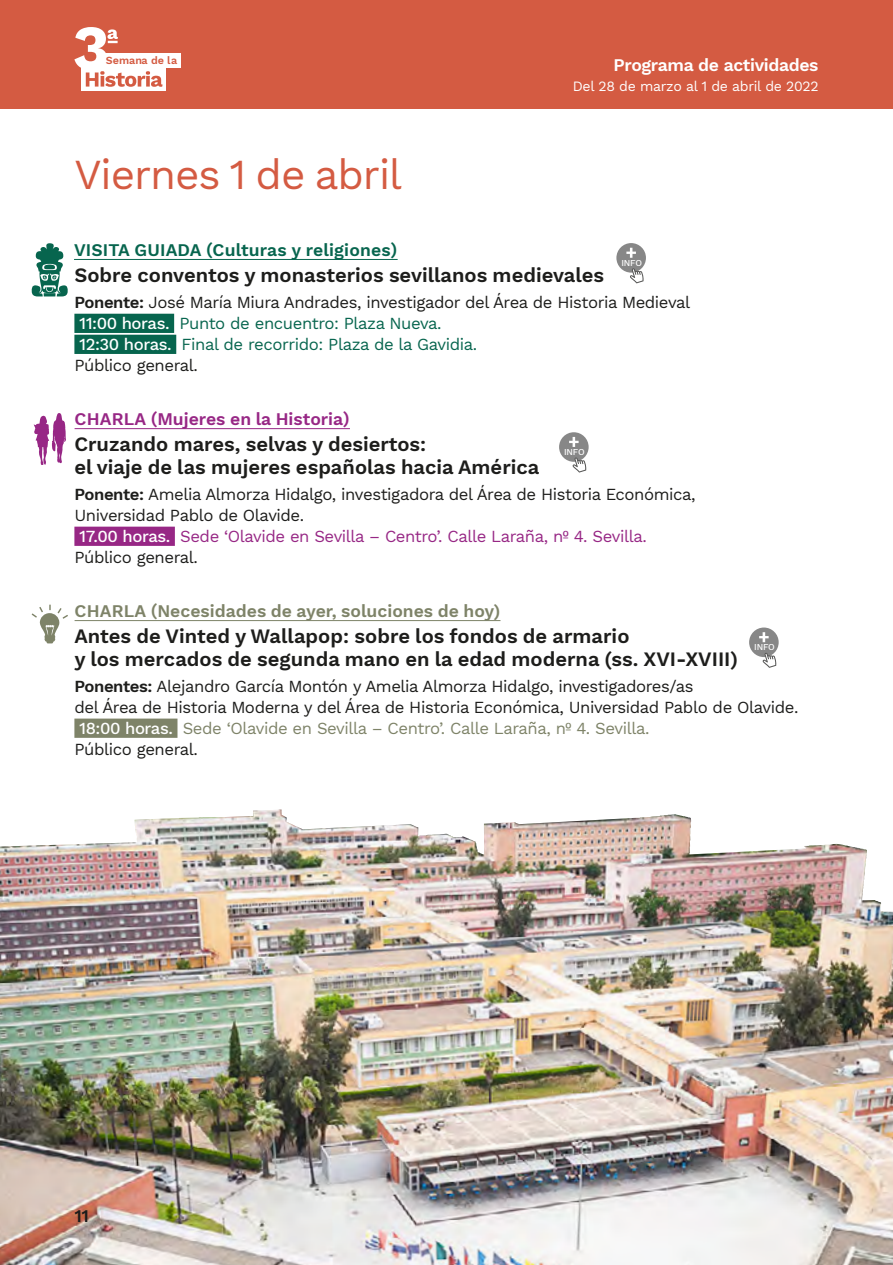
<style>
.page{position:relative;width:893px;height:1265px;background:#fff}
.page>*{position:absolute;margin:0;border:0;box-sizing:border-box;transform-origin:0 0}
.día_semana{font:42px "Work Sans";letter-spacing:-.025em;color:#d45b42}
.título_acto{font:600 20.12px "Work Sans";color:#1d1d1b}
.tipo_de_acto{font:600 17.5px "Work Sans";color:#7e8368}
.tipo_de_acto-2{font:600 17.5px "Work Sans";letter-spacing:.01em;color:#07654e}
.tipo_de_acto-3{font:600 17.5px "Work Sans";color:#972785}
.t1{font:600 17.5px "Work Sans";letter-spacing:-.02em;color:#fff}
.t2{font:600 17.5px "Work Sans";color:#1d1d1b}
.texto{font:16.62px "Work Sans";letter-spacing:-.025em;color:#1d1d1b}
.texto-2{font:16.62px "Work Sans";letter-spacing:-.025em;color:#07654e}
.texto-3{font:16.62px "Work Sans";letter-spacing:-.025em;color:#972785}
.texto-4{font:16.62px "Work Sans";letter-spacing:-.025em;color:#7e8368}
.t3{font:14px "Work Sans";letter-spacing:-.02em;color:#fff}
.t4{font:600 10.67px "Work Sans";color:#d45b42}
.texto-5{font:500 8.92px "Work Sans";letter-spacing:-.025em;color:#fff}
.s1{font-weight:600}
.s2{font-weight:500;color:#fff}
</style>
<div class="page">
<div style="left:0;top:0;width:893px;height:109px;background:#d45b42"></div>
<div style="left:82px;top:67px;width:84px;height:23px;background:#fff"></div>
<div style="left:98px;top:53px;width:83px;height:14px;background:#fff"></div>
<svg style="left:74px;top:27px;width:89px;height:60px"></svg>
<hr style="left:74px;top:259px;width:324px;height:1px;background:#07654e">
<div style="left:74px;top:314px;width:100px;height:19px;background:#07654e"></div>
<div style="left:74px;top:335px;width:102px;height:19px;background:#07654e"></div>
<hr style="left:75px;top:428px;width:275px;height:1px;background:#972785">
<div style="left:74px;top:527px;width:101px;height:19px;background:#972785"></div>
<hr style="left:75px;top:620px;width:425px;height:1px;background:#7e8368">
<div style="left:74px;top:719px;width:103px;height:19px;background:#7e8368"></div>
<svg style="left:32px;top:243px;width:36px;height:53px"></svg>
<div style="left:616px;top:243px;width:30px;height:30px;background:#878787;border-radius:50%"></div>
<svg style="left:626px;top:248px;width:10px;height:10px"></svg>
<svg style="left:630px;top:268px;width:14px;height:15px"></svg>
<svg style="left:34px;top:413px;width:32px;height:52px"></svg>
<div style="left:559px;top:432px;width:30px;height:30px;background:#878787;border-radius:50%"></div>
<svg style="left:569px;top:437px;width:10px;height:10px"></svg>
<svg style="left:572px;top:457px;width:14px;height:16px"></svg>
<svg style="left:32px;top:605px;width:36px;height:38px"></svg>
<div style="left:749px;top:628px;width:30px;height:29px;background:#878787;border-radius:50%"></div>
<svg style="left:759px;top:632px;width:10px;height:10px"></svg>
<svg style="left:762px;top:653px;width:14px;height:15px"></svg>
<img style="left:0;top:809px;width:893px;height:456px">
<p class="t4" style="left:106px;top:54px;width:73px">Semana de la</p>
<p class="día_semana" style="left:74px;top:150px;width:329px">Viernes 1 de abril</p>
<p class="t1" style="left:613px;top:55px;width:207px">Programa de actividades</p>
<p class="t3" style="left:573px;top:77px;width:247px">Del 28 de marzo al 1 de abril de 2022</p>
<p class="tipo_de_acto-2" style="left:74px;top:240px;width:325px">VISITA GUIADA (Culturas y religiones)</p>
<p class="título_acto" style="left:74px;top:264px;width:531px">Sobre conventos y monasterios sevillanos medievales</p>
<p class="texto" style="left:74px;top:293px;width:617px"><span class="s1">Ponente:</span> José María Miura Andrades, investigador del Área de Historia Medieval</p>
<p class="texto-2" style="left:79px;top:314px;width:364px"><span class="s2">11:00 horas.</span> Punto de encuentro: Plaza Nueva.</p>
<p class="texto-2" style="left:79px;top:335px;width:399px"><span class="s2">12:30 horas.</span> Final de recorrido: Plaza de la Gavidia.</p>
<p class="texto" style="left:74px;top:356px;width:125px">Público general.</p>
<p class="tipo_de_acto-3" style="left:75px;top:409px;width:277px">CHARLA (Mujeres en la Historia)</p>
<p class="título_acto" style="left:74px;top:433px;width:353px">Cruzando mares, selvas y desiertos:</p>
<p class="título_acto" style="left:74px;top:456px;width:467px">el viaje de las mujeres españolas hacia América</p>
<p class="texto" style="left:74px;top:485px;width:623px"><span class="s1">Ponente:</span> Amelia Almorza Hidalgo, investigadora del Área de Historia Económica,</p>
<p class="texto" style="left:74px;top:506px;width:231px">Universidad Pablo de Olavide.</p>
<p class="texto-3" style="left:79px;top:527px;width:569px"><span class="s2">17.00 horas.</span> Sede ‘Olavide en Sevilla – Centro’. Calle Laraña, nº 4. Sevilla.</p>
<p class="texto" style="left:74px;top:548px;width:125px">Público general.</p>
<p class="tipo_de_acto" style="left:75px;top:601px;width:427px">CHARLA (Necesidades de ayer, soluciones de hoy)</p>
<p class="título_acto" style="left:74px;top:625px;width:557px">Antes de Vinted y Wallapop: sobre los fondos de armario</p>
<p class="título_acto" style="left:74px;top:647px;width:665px">y los mercados de segunda mano en la edad moderna (ss. XVI-XVIII)</p>
<p class="texto" style="left:74px;top:677px;width:621px"><span class="s1">Ponentes:</span> Alejandro García Montón y Amelia Almorza Hidalgo, investigadores/as</p>
<p class="texto" style="left:74px;top:698px;width:726px">del Área de Historia Moderna y del Área de Historia Económica, Universidad Pablo de Olavide.</p>
<p class="texto-4" style="left:79px;top:719px;width:572px"><span class="s2">18:00 horas.</span> Sede ‘Olavide en Sevilla – Centro’. Calle Laraña, nº 4. Sevilla.</p>
<p class="texto" style="left:74px;top:740px;width:125px">Público general.</p>
<p class="texto-5" style="left:621px;top:258px;width:22px">INFO</p>
<p class="texto-5" style="left:564px;top:447px;width:22px">INFO</p>
<p class="texto-5" style="left:754px;top:642px;width:22px">INFO</p>
<p class="t2" style="left:74px;top:1206px;width:16px">11</p>
</div>
